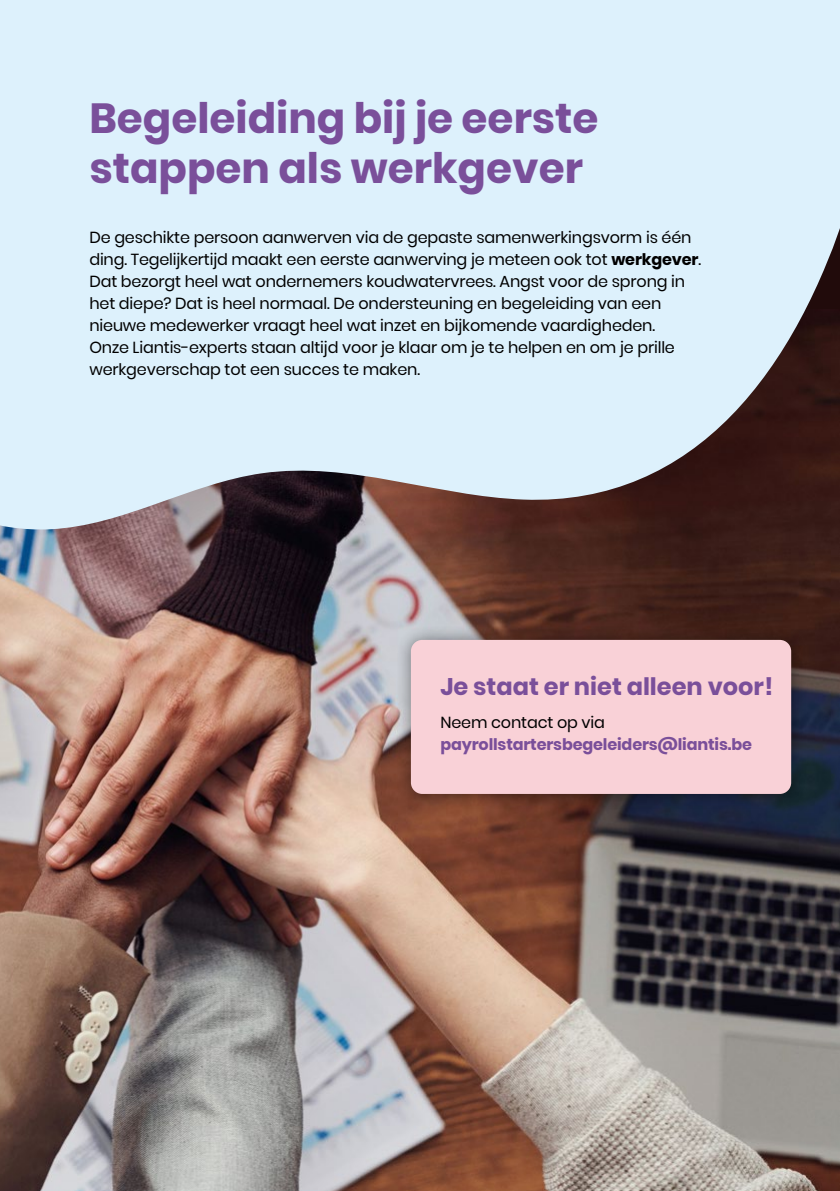
<style>
.page{position:relative;width:840px;height:1191px;background:#fff}
.page>*{position:absolute;margin:0;border:0;box-sizing:border-box;transform-origin:0 0}
.t1{font:700 42px/50px "Poppins";color:#7a4f9a}
.t2{font:700 24px "Poppins";color:#7a4f9a}
.t3{font:16px/22px "Poppins";letter-spacing:-.01em;color:#000}
.t4{font:700 16px "Poppins";letter-spacing:-.01em;color:#7a4f9a}
.s1{font-weight:700}
</style>
<div class="page">
<img style="left:0;top:535px;width:839px;height:656px">
<svg style="left:0;top:0;width:839px;height:535px;background:#cad8e1"></svg>
<div style="left:395px;top:624px;width:412px;height:186px;background:#000;opacity:.47"></div>
<div style="left:410px;top:640px;width:380px;height:154px;background:#f9d1d7;border-radius:11px"></div>
<h1 class="t1" style="left:89px;top:94px;width:510px">Begeleiding bij je eerste stappen als werkgever</h1>
<p class="t3" style="left:89px;top:227px;width:613px">De geschikte persoon aanwerven via de gepaste samenwerkingsvorm is één ding. Tegelijkertijd maakt een eerste aanwerving je meteen ook tot <span class="s1">werkgever</span>.<br>Dat bezorgt heel wat ondernemers koudwatervrees. Angst voor de sprong in het diepe? Dat is heel normaal. De ondersteuning en begeleiding van een nieuwe medewerker vraagt heel wat inzet en bijkomende vaardigheden.<br>Onze Liantis-experts staan altijd voor je klaar om je te helpen en om je prille werkgeverschap tot een succes te maken.</p>
<h2 class="t2" style="left:440px;top:672px;width:334px">Je staat er niet alleen voor!</h2>
<p class="t3" style="left:440px;top:711px;width:166px">Neem contact op via</p>
<p class="t4" style="left:440px;top:734px;width:313px">payrollstartersbegeleiders@liantis.be</p>
</div>
